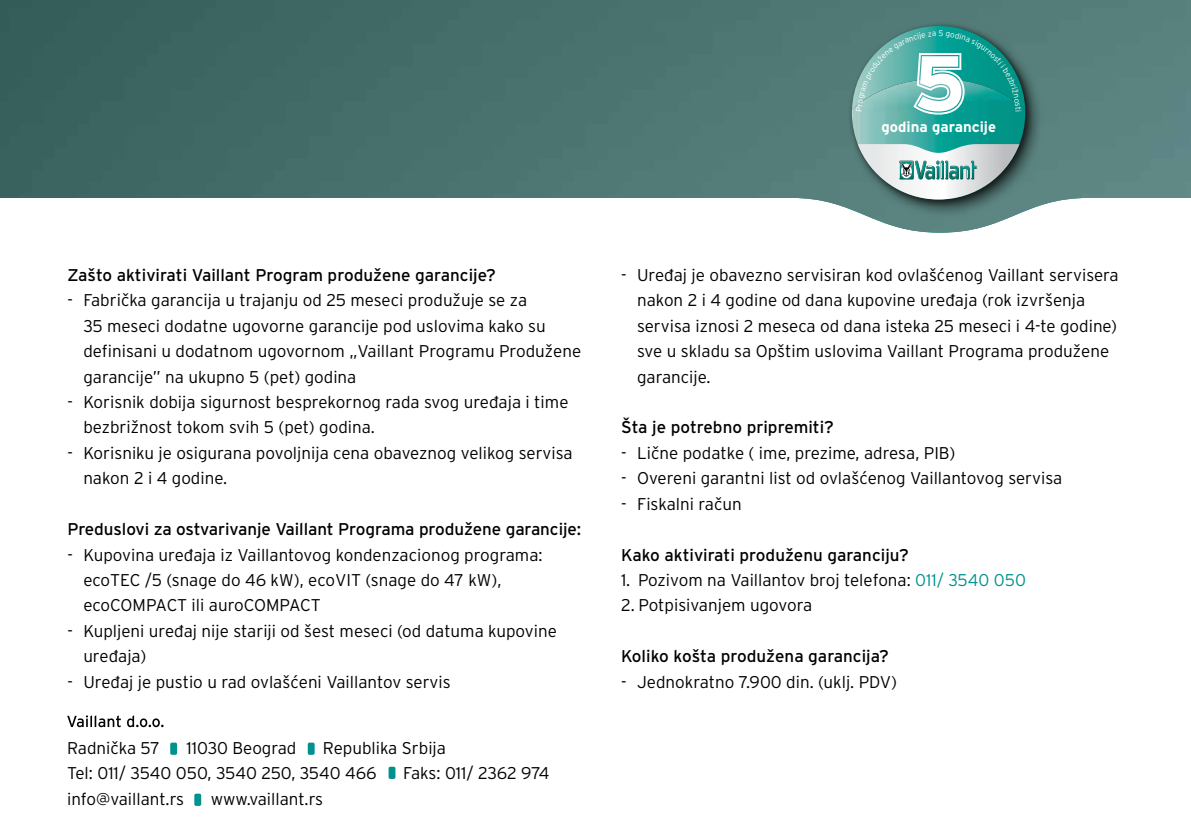
<style>
.page{position:relative;width:1191px;height:840px;background:#fff}
.page>*{position:absolute;margin:0;border:0;box-sizing:border-box;transform-origin:0 0}
.t1{font:300 17px/25.4px "Interstate OT";color:#000}
.t2{font:17px "Interstate OT";color:#000}
.t3{font:700 15px "Interstate OT";color:#fff}
.s1{color:#00928f}
</style>
<div class="page">
<img style="left:0;top:0;width:1191px;height:232px">
<div style="left:846px;top:20px;width:200px;height:200px;background:#000;opacity:.55"></div>
<div style="left:848px;top:23px;width:183px;height:183px;background:#000;opacity:.55"></div>
<img style="left:852px;top:26px;width:173px;height:53px">
<img style="left:852px;top:79px;width:173px;height:120px">
<img style="left:857px;top:144px;width:162px;height:55px">
<svg style="left:899px;top:160px;width:78px;height:19px"></svg>
<svg style="left:67px;top:715px;width:97px;height:11px"></svg>
<div style="left:170px;top:742px;width:7px;height:12px;background:#00928f;border-radius:2px"></div>
<div style="left:308px;top:742px;width:7px;height:12px;background:#00928f;border-radius:2px"></div>
<div style="left:388px;top:766px;width:7px;height:12px;background:#00928f;border-radius:2px"></div>
<div style="left:194px;top:793px;width:7px;height:12px;background:#00928f;border-radius:2px"></div>
<svg style="left:856px;top:30px;width:165px;height:84px;background:#58ada6"></svg>
<p class="t3" style="left:881px;top:118px;width:116px">godina garancije</p>
<p class="t2" style="left:67px;top:265px;width:430px">Zašto aktivirati Vaillant Program produžene garancije?</p>
<p class="t1" style="left:83px;top:287px;width:499px;text-indent:-16px">- Fabrička garancija u trajanju od 25 meseci produžuje se za<br>35 meseci dodatne ugovorne garancije pod uslovima kako su definisani u dodatnom ugovornom „Vaillant Programu Produžene garancije” na ukupno 5 (pet) godina</p>
<p class="t1" style="left:83px;top:389px;width:486px;text-indent:-16px">- Korisnik dobija sigurnost besprekornog rada svog uređaja i time bezbrižnost tokom svih 5 (pet) godina.</p>
<p class="t1" style="left:83px;top:440px;width:491px;text-indent:-16px">- Korisniku je osigurana povoljnija cena obaveznog velikog servisa nakon 2 i 4 godine.</p>
<p class="t2" style="left:67px;top:519px;width:515px">Preduslovi za ostvarivanje Vaillant Programa produžene garancije:</p>
<p class="t1" style="left:83px;top:541px;width:461px;text-indent:-16px">- Kupovina uređaja iz Vaillantovog kondenzacionog programa: ecoTEC /5 (snage do 46 kW), ecoVIT (snage do 47 kW), ecoCOMPACT ili auroCOMPACT</p>
<p class="t1" style="left:83px;top:617px;width:475px;text-indent:-16px">- Kupljeni uređaj nije stariji od šest meseci (od datuma kupovine uređaja)</p>
<p class="t1" style="left:67px;top:668px;width:385px">- Uređaj je pustio u rad ovlašćeni Vaillantov servis</p>
<p class="t1" style="left:67px;top:734px;width:94px">Radnička 57</p>
<p class="t1" style="left:187px;top:734px;width:111px">11030 Beograd</p>
<p class="t1" style="left:67px;top:734px;width:380px;text-indent:256px">Republika Srbija<br>Tel: 011/ 3540 050, 3540 250, 3540 466</p>
<p class="t1" style="left:403px;top:759px;width:148px">Faks: 011/ 2362 974</p>
<p class="t1" style="left:67px;top:785px;width:118px">info@vaillant.rs</p>
<p class="t1" style="left:211px;top:785px;width:114px">www.vaillant.rs</p>
<p class="t1" style="left:637px;top:262px;width:483px;text-indent:-16px">- Uređaj je obavezno servisiran kod ovlašćenog Vaillant servisera nakon 2 i 4 godine od dana kupovine uređaja (rok izvršenja servisa iznosi 2 meseca od dana isteka 25 meseci i 4-te godine) sve u skladu sa Opštim uslovima Vaillant Programa produžene garancije.</p>
<p class="t2" style="left:621px;top:417px;width:214px">Šta je potrebno pripremiti?</p>
<p class="t1" style="left:621px;top:439px;width:336px">- Lične podatke ( ime, prezime, adresa, PIB)</p>
<p class="t1" style="left:621px;top:465px;width:443px">- Overeni garantni list od ovlašćenog Vaillantovog servisa</p>
<p class="t1" style="left:621px;top:490px;width:122px">- Fiskalni račun</p>
<p class="t2" style="left:621px;top:544px;width:289px">Kako aktivirati produženu garanciju?</p>
<p class="t1" style="left:621px;top:566px;width:406px">1. Pozivom na Vaillantov broj telefona: <span class="s1">011/ 3540 050</span></p>
<p class="t1" style="left:621px;top:592px;width:193px">2. Potpisivanjem ugovora</p>
<p class="t2" style="left:621px;top:646px;width:269px">Koliko košta produžena garancija?</p>
<p class="t1" style="left:621px;top:668px;width:278px">- Jednokratno 7.900 din. (uklj. PDV)</p>
</div>
